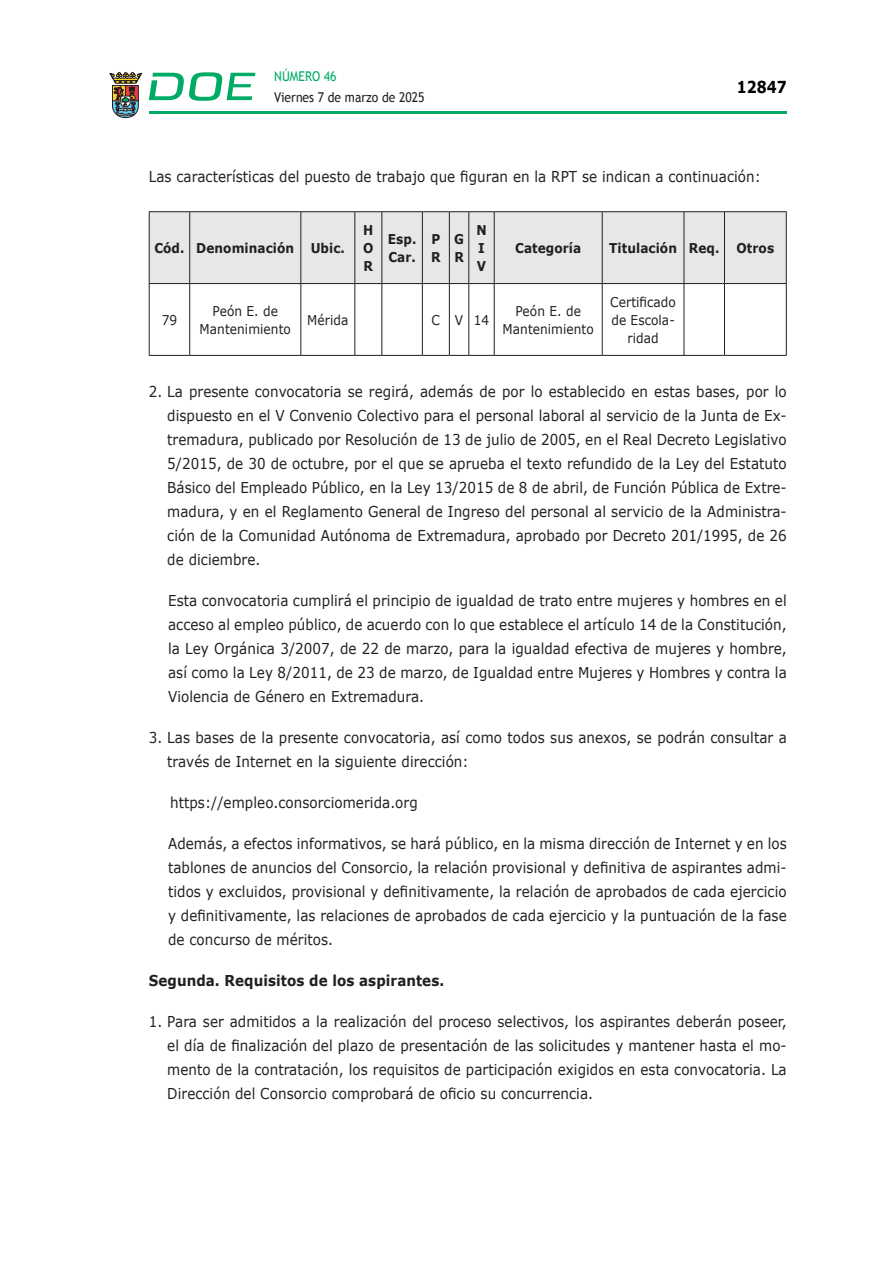
<style>
.page{position:relative;width:893px;height:1263px;background:#fff}
.page>*{position:absolute;margin:0;border:0;box-sizing:border-box;transform-origin:0 0}
.t1{font:700 16.5px "Verdana";color:#000;scale:.85 1}
.CUERPO_DE_TEXTO{font:15px/24px "Verdana";letter-spacing:.005em;color:#231f20;text-align:justify;scale:.9 1}
.CUERPO_DE_TEXTO-2{font:700 15px "Verdana";letter-spacing:.005em;color:#231f20;scale:.9 1}
.CUERPO_DE_TEXTO_TABL{font:13.5px/18px "Verdana";letter-spacing:.005em;color:#231f20;text-align:center;scale:.9 1}
.TABLATITULO{font:700 13.5px "Verdana";letter-spacing:.005em;color:#231f20;scale:.9 1}
.t2{font:13.5px "Trebuchet MS";color:#231f20;scale:.9 1}
.t3{font:13.5px "Trebuchet MS";color:#00ab67;scale:.9 1}
</style>
<div class="page">
<hr style="left:149px;top:111px;width:638px;height:3px;background:#00ab66">
<svg style="left:109px;top:72px;width:33px;height:46px"></svg>
<svg style="left:149px;top:72px;width:106px;height:29px"></svg>
<div style="left:150px;top:212px;width:636px;height:71px;background:#e6e7e9"></div>
<hr style="left:149px;top:211px;width:41px;height:1px;background:#231f20">
<hr style="left:149px;top:212px;width:1px;height:71px;background:#231f20">
<hr style="left:190px;top:211px;width:111px;height:1px;background:#231f20">
<hr style="left:189px;top:212px;width:1px;height:71px;background:#231f20">
<hr style="left:301px;top:211px;width:54px;height:1px;background:#231f20">
<hr style="left:300px;top:212px;width:1px;height:71px;background:#231f20">
<svg style="left:355px;top:211px;width:27px;height:1px"></svg>
<hr style="left:354px;top:212px;width:1px;height:71px;background:#231f20">
<hr style="left:382px;top:211px;width:40px;height:1px;background:#231f20">
<hr style="left:381px;top:212px;width:1px;height:71px;background:#231f20">
<hr style="left:422px;top:212px;width:1px;height:71px;background:#231f20">
<hr style="left:449px;top:212px;width:1px;height:71px;background:#231f20">
<svg style="left:422px;top:211px;width:72px;height:1px"></svg>
<hr style="left:468px;top:212px;width:1px;height:71px;background:#231f20">
<hr style="left:494px;top:211px;width:108px;height:1px;background:#231f20">
<hr style="left:494px;top:212px;width:1px;height:71px;background:#231f20">
<hr style="left:602px;top:211px;width:82px;height:1px;background:#231f20">
<hr style="left:602px;top:212px;width:1px;height:71px;background:#231f20">
<hr style="left:684px;top:211px;width:40px;height:1px;background:#231f20">
<hr style="left:684px;top:212px;width:1px;height:71px;background:#231f20">
<hr style="left:724px;top:211px;width:63px;height:1px;background:#231f20">
<hr style="left:724px;top:212px;width:1px;height:71px;background:#231f20">
<hr style="left:786px;top:212px;width:1px;height:71px;background:#231f20">
<hr style="left:149px;top:283px;width:41px;height:1px;background:#231f20">
<hr style="left:149px;top:284px;width:1px;height:71px;background:#231f20">
<hr style="left:190px;top:283px;width:111px;height:1px;background:#231f20">
<hr style="left:189px;top:284px;width:1px;height:71px;background:#231f20">
<hr style="left:301px;top:283px;width:54px;height:1px;background:#231f20">
<hr style="left:300px;top:284px;width:1px;height:71px;background:#231f20">
<svg style="left:355px;top:283px;width:27px;height:1px"></svg>
<hr style="left:354px;top:284px;width:1px;height:71px;background:#231f20">
<hr style="left:382px;top:283px;width:40px;height:1px;background:#231f20">
<hr style="left:381px;top:284px;width:1px;height:71px;background:#231f20">
<hr style="left:422px;top:284px;width:1px;height:71px;background:#231f20">
<hr style="left:449px;top:284px;width:1px;height:71px;background:#231f20">
<svg style="left:422px;top:283px;width:72px;height:1px"></svg>
<hr style="left:468px;top:284px;width:1px;height:71px;background:#231f20">
<hr style="left:494px;top:283px;width:108px;height:1px;background:#231f20">
<hr style="left:494px;top:284px;width:1px;height:71px;background:#231f20">
<hr style="left:602px;top:283px;width:82px;height:1px;background:#231f20">
<hr style="left:602px;top:284px;width:1px;height:71px;background:#231f20">
<hr style="left:684px;top:283px;width:40px;height:1px;background:#231f20">
<hr style="left:684px;top:284px;width:1px;height:71px;background:#231f20">
<hr style="left:724px;top:283px;width:63px;height:1px;background:#231f20">
<hr style="left:724px;top:284px;width:1px;height:71px;background:#231f20">
<hr style="left:786px;top:284px;width:1px;height:71px;background:#231f20">
<hr style="left:149px;top:355px;width:41px;height:1px;background:#231f20">
<hr style="left:190px;top:355px;width:111px;height:1px;background:#231f20">
<hr style="left:301px;top:355px;width:54px;height:1px;background:#231f20">
<svg style="left:355px;top:355px;width:27px;height:1px"></svg>
<hr style="left:382px;top:355px;width:40px;height:1px;background:#231f20">
<svg style="left:422px;top:355px;width:72px;height:1px"></svg>
<hr style="left:494px;top:355px;width:108px;height:1px;background:#231f20">
<hr style="left:602px;top:355px;width:82px;height:1px;background:#231f20">
<hr style="left:684px;top:355px;width:40px;height:1px;background:#231f20">
<hr style="left:724px;top:355px;width:63px;height:1px;background:#231f20">
<p class="t3" style="left:274px;top:68px;width:71px">NÚMERO 46</p>
<p class="t2" style="left:274px;top:89px;width:168px">Viernes 7 de marzo de 2025</p>
<p class="t1" style="left:737px;top:76px;width:60px">12847</p>
<p class="CUERPO_DE_TEXTO" style="left:149px;top:164px;width:682px">Las características del puesto de trabajo que figuran en la RPT se indican a continuación:</p>
<p class="TABLATITULO" style="left:154px;top:239px;width:35px">Cód.</p>
<p class="TABLATITULO" style="left:196px;top:239px;width:110px">Denominación</p>
<p class="TABLATITULO" style="left:311px;top:239px;width:40px">Ubic.</p>
<p class="TABLATITULO" style="left:363px;top:221px;width:13px">H</p>
<p class="TABLATITULO" style="left:363px;top:239px;width:13px">O</p>
<p class="TABLATITULO" style="left:364px;top:257px;width:12px">R</p>
<p class="TABLATITULO" style="left:388px;top:230px;width:33px">Esp.</p>
<p class="TABLATITULO" style="left:388px;top:248px;width:32px">Car.</p>
<p class="TABLATITULO" style="left:431px;top:230px;width:11px">P</p>
<p class="TABLATITULO" style="left:431px;top:248px;width:12px">R</p>
<p class="TABLATITULO" style="left:454px;top:230px;width:12px">G</p>
<p class="TABLATITULO" style="left:454px;top:248px;width:12px">R</p>
<p class="TABLATITULO" style="left:476px;top:221px;width:13px">N</p>
<p class="TABLATITULO" style="left:478px;top:239px;width:9px">I</p>
<p class="TABLATITULO" style="left:477px;top:257px;width:12px">V</p>
<p class="TABLATITULO" style="left:515px;top:239px;width:75px">Categoría</p>
<p class="TABLATITULO" style="left:609px;top:239px;width:77px">Titulación</p>
<p class="TABLATITULO" style="left:689px;top:239px;width:36px">Req.</p>
<p class="TABLATITULO" style="left:736px;top:239px;width:43px">Otros</p>
<p class="CUERPO_DE_TEXTO_TABL" style="left:162px;top:311px;width:19px">79</p>
<p class="CUERPO_DE_TEXTO_TABL" style="left:200px;top:302px;width:103px">Peón E. de<br>Mantenimiento</p>
<p class="CUERPO_DE_TEXTO_TABL" style="left:307px;top:311px;width:47px">Mérida</p>
<p class="CUERPO_DE_TEXTO_TABL" style="left:432px;top:311px;width:11px">C</p>
<p class="CUERPO_DE_TEXTO_TABL" style="left:455px;top:311px;width:11px">V</p>
<p class="CUERPO_DE_TEXTO_TABL" style="left:474px;top:311px;width:19px">14</p>
<p class="CUERPO_DE_TEXTO_TABL" style="left:503px;top:302px;width:103px">Peón E. de<br>Mantenimiento</p>
<p class="CUERPO_DE_TEXTO_TABL" style="left:610px;top:293px;width:75px">Certificado de Escola&shy;ridad</p>
<p class="CUERPO_DE_TEXTO" style="left:167px;top:380px;width:690px;text-indent:-18px">2. La presente convocatoria se regirá, además de por lo establecido en estas bases, por lo dispuesto en el V Convenio Colectivo para el personal laboral al servicio de la Junta de Ex&shy;tremadura, publicado por Resolución de 13 de julio de 2005, en el Real Decreto Legislativo 5/2015, de 30 de octubre, por el que se aprueba el texto refundido de la Ley del Estatuto Básico del Empleado Público, en la Ley 13/2015 de 8 de abril, de Función Pública de Extre&shy;madura, y en el Reglamento General de Ingreso del personal al servicio de la Administra&shy;ción de la Comunidad Autónoma de Extremadura, aprobado por Decreto 201/1995, de 26 de diciembre.</p>
<p class="CUERPO_DE_TEXTO" style="left:168px;top:589px;width:689px">Esta convocatoria cumplirá el principio de igualdad de trato entre mujeres y hombres en el acceso al empleo público, de acuerdo con lo que establece el artículo 14 de la Constitución, la Ley Orgánica 3/2007, de 22 de marzo, para la igualdad efectiva de mujeres y hombre, así como la Ley 8/2011, de 23 de marzo, de Igualdad entre Mujeres y Hombres y contra la Violencia de Género en Extremadura.</p>
<p class="CUERPO_DE_TEXTO" style="left:167px;top:726px;width:690px;text-indent:-18px">3. Las bases de la presente convocatoria, así como todos sus anexos, se podrán consultar a través de Internet en la siguiente dirección:</p>
<p class="CUERPO_DE_TEXTO" style="left:170px;top:791px;width:277px">https://empleo.consorciomerida.org</p>
<p class="CUERPO_DE_TEXTO" style="left:168px;top:832px;width:689px">Además, a efectos informativos, se hará público, en la misma dirección de Internet y en los tablones de anuncios del Consorcio, la relación provisional y definitiva de aspirantes admi&shy;tidos y excluidos, provisional y definitivamente, la relación de aprobados de cada ejercicio y definitivamente, las relaciones de aprobados de cada ejercicio y la puntuación de la fase de concurso de méritos.</p>
<p class="CUERPO_DE_TEXTO-2" style="left:149px;top:971px;width:330px">Segunda. Requisitos de los aspirantes.</p>
<p class="CUERPO_DE_TEXTO" style="left:167px;top:1010px;width:690px;text-indent:-18px">1. Para ser admitidos a la realización del proceso selectivos, los aspirantes deberán poseer, el día de finalización del plazo de presentación de las solicitudes y mantener hasta el mo&shy;mento de la contratación, los requisitos de participación exigidos en esta convocatoria. La Dirección del Consorcio comprobará de oficio su concurrencia.</p>
</div>
